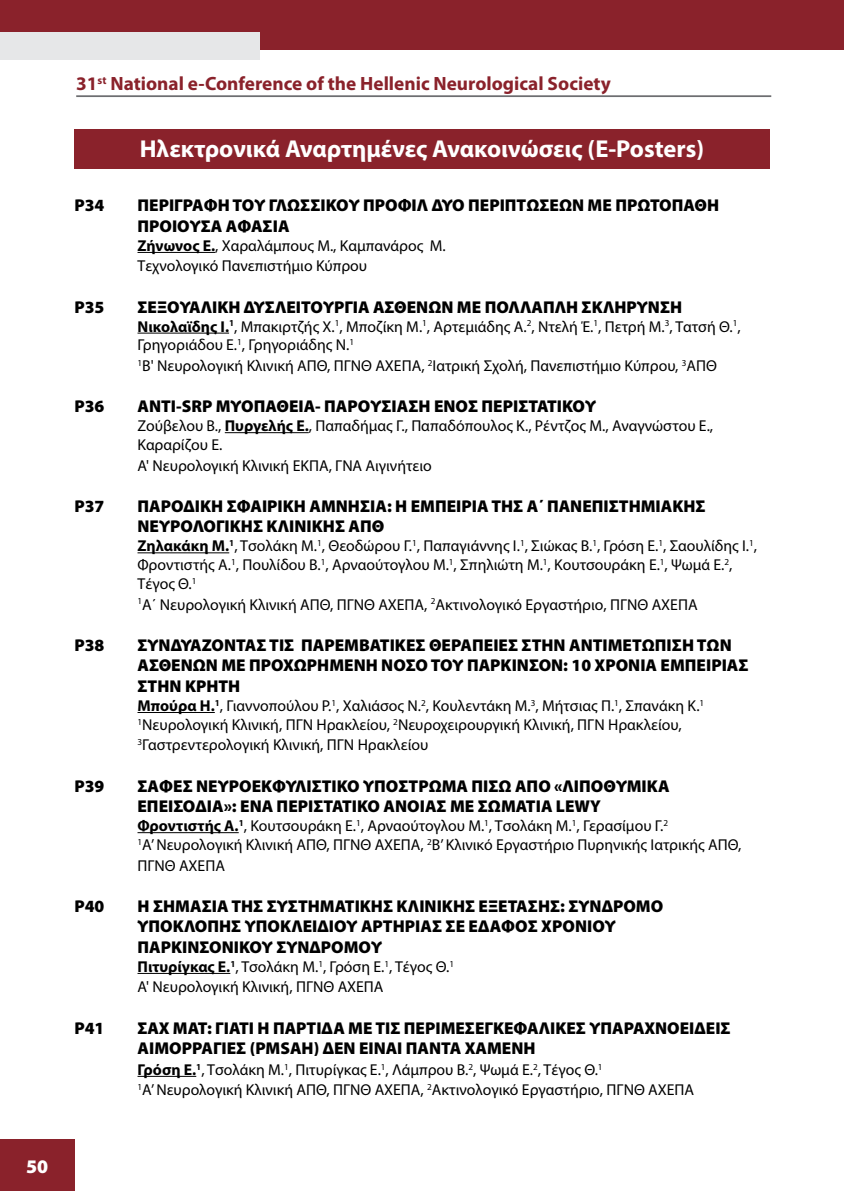
<style>
.page{position:relative;width:844px;height:1191px;background:#fff}
.page>*{position:absolute;margin:0;border:0;box-sizing:border-box;transform-origin:0 0}
.t1{font:700 24.5px "Myriad Pro";color:#fff}
.t2{font:700 19.25px "Myriad Pro";color:#8a222b}
.t3{font:900 19.25px "Myriad Pro";color:#fff}
.t4{font:900 17.15px/20.7px "Myriad Pro";color:#000}
.t5{font:15.75px/18.9px "Myriad Pro";color:#000}
.s1{font-weight:700}
</style>
<div class="page">
<div style="left:0;top:1139px;width:74px;height:52px;background:#8a222b"></div>
<div style="left:0;top:0;width:843px;height:50px;background:#8a222b"></div>
<div style="left:0;top:32px;width:260px;height:28px;background:#e6e7e8"></div>
<hr style="left:76px;top:95px;width:695px;height:2px;background:#6d6e71">
<div style="left:74px;top:129px;width:695px;height:40px;background:#8a222b"></div>
<hr style="left:137px;top:252px;width:78px;height:1px;background:#000">
<hr style="left:137px;top:333px;width:92px;height:1px;background:#000">
<hr style="left:225px;top:432px;width:84px;height:1px;background:#000">
<hr style="left:137px;top:552px;width:92px;height:1px;background:#000">
<hr style="left:137px;top:712px;width:78px;height:1px;background:#000">
<hr style="left:137px;top:832px;width:102px;height:1px;background:#000">
<hr style="left:137px;top:973px;width:93px;height:1px;background:#000">
<hr style="left:137px;top:1076px;width:59px;height:1px;background:#000">
<p class="t3" style="left:26px;top:1153px;width:24px">50</p>
<p class="t2" style="left:76px;top:71px;width:536px">31<sup>st</sup> National e-Conference of the Hellenic Neurological Society</p>
<h1 class="t1" style="left:140px;top:133px;width:566px">Ηλεκτρονικά Αναρτημένες Ανακοινώσεις (E-Posters)</h1>
<p class="t4" style="left:74px;top:194px;width:31px">P34</p>
<p class="t4" style="left:137px;top:194px;width:583px">ΠΕΡΙΓΡΑΦΗ ΤΟΥ ΓΛΩΣΣΙΚΟΥ ΠΡΟΦΙΛ ΔΥΟ ΠΕΡΙΠΤΩΣΕΩΝ ΜΕ ΠΡΩΤΟΠΑΘΗ<br>ΠΡΟΙΟΥΣΑ ΑΦΑΣΙΑ</p>
<p class="t5" style="left:137px;top:235px;width:310px;line-height:20.7px"><span class="s1">Ζήνωνος Ε.</span>, Χαραλάμπους Μ., Καμπανάρος Μ.<br>Τεχνολογικό Πανεπιστήμιο Κύπρου</p>
<p class="t4" style="left:74px;top:296px;width:31px">P35</p>
<p class="t4" style="left:137px;top:296px;width:546px">ΣΕΞΟΥΑΛΙΚΗ ΔΥΣΛΕΙΤΟΥΡΓΙΑ ΑΣΘΕΝΩΝ ΜΕ ΠΟΛΛΑΠΛΗ ΣΚΛΗΡΥΝΣΗ</p>
<p class="t5" style="left:137px;top:316px;width:604px"><span class="s1">Νικολαϊδης Ι.</span><sup>1</sup>, Μπακιρτζής Χ.<sup>1</sup>, Μποζίκη Μ.<sup>1</sup>, Αρτεμιάδης Α.<sup>2</sup>, Ντελή Έ.<sup>1</sup>, Πετρή Μ.<sup>3</sup>, Τατσή Θ.<sup>1</sup>,<br>Γρηγοριάδου Ε.<sup>1</sup>, Γρηγοριάδης Ν.<sup>1</sup></p>
<p class="t5" style="left:137px;top:356px;width:581px"><sup>1</sup>Β' Νευρολογική Κλινική ΑΠΘ, ΠΓΝΘ ΑΧΕΠΑ, <sup>2</sup>Ιατρική Σχολή, Πανεπιστήμιο Κύπρου, <sup>3</sup>ΑΠΘ</p>
<p class="t4" style="left:74px;top:395px;width:31px">P36</p>
<p class="t4" style="left:137px;top:395px;width:460px">ANTI-SRP ΜΥΟΠΑΘΕΙΑ- ΠΑΡΟΥΣΙΑΣΗ ΕΝΟΣ ΠΕΡΙΣΤΑΤΙΚΟΥ</p>
<p class="t5" style="left:137px;top:416px;width:577px">Ζούβελου Β., <span class="s1">Πυργελής Ε.</span>, Παπαδήμας Γ., Παπαδόπουλος Κ., Ρέντζος Μ., Αναγνώστου Ε.,<br>Καραρίζου Ε.</p>
<p class="t5" style="left:137px;top:455px;width:296px">Α' Νευρολογική Κλινική ΕΚΠΑ, ΓΝΑ Αιγινήτειο</p>
<p class="t4" style="left:74px;top:495px;width:31px">P37</p>
<p class="t4" style="left:137px;top:495px;width:569px">ΠΑΡΟΔΙΚΗ ΣΦΑΙΡΙΚΗ ΑΜΝΗΣΙΑ: Η ΕΜΠΕΙΡΙΑ ΤΗΣ Α΄ ΠΑΝΕΠΙΣΤΗΜΙΑΚΗΣ<br>ΝΕΥΡΟΛΟΓΙΚΗΣ ΚΛΙΝΙΚΗΣ ΑΠΘ</p>
<p class="t5" style="left:137px;top:536px;width:620px"><span class="s1">Ζηλακάκη Μ.</span><sup>1</sup>, Τσολάκη Μ.<sup>1</sup>, Θεοδώρου Γ.<sup>1</sup>, Παπαγιάννης Ι.<sup>1</sup>, Σιώκας Β.<sup>1</sup>, Γρόση Ε.<sup>1</sup>, Σαουλίδης Ι.<sup>1</sup>,<br>Φροντιστής Α.<sup>1</sup>, Πουλίδου Β.<sup>1</sup>, Αρναούτογλου Μ.<sup>1</sup>, Σπηλιώτη Μ.<sup>1</sup>, Κουτσουράκη Ε.<sup>1</sup>, Ψωμά Ε.<sup>2</sup>,<br>Τέγος Θ.<sup>1</sup></p>
<p class="t5" style="left:137px;top:594px;width:561px"><sup>1</sup>Α΄ Νευρολογική Κλινική ΑΠΘ, ΠΓΝΘ ΑΧΕΠΑ, <sup>2</sup>Ακτινολογικό Εργαστήριο, ΠΓΝΘ ΑΧΕΠΑ</p>
<p class="t4" style="left:74px;top:634px;width:31px">P38</p>
<p class="t4" style="left:137px;top:634px;width:612px">ΣΥΝΔΥΑΖΟΝΤΑΣ ΤΙΣ ΠΑΡΕΜΒΑΤΙΚΕΣ ΘΕΡΑΠΕΙΕΣ ΣΤΗΝ ΑΝΤΙΜΕΤΩΠΙΣΗ ΤΩΝ<br>ΑΣΘΕΝΩΝ ΜΕ ΠΡΟΧΩΡΗΜΕΝΗ ΝΟΣΟ ΤΟΥ ΠΑΡΚΙΝΣΟΝ: 10 ΧΡΟΝΙΑ ΕΜΠΕΙΡΙΑΣ<br>ΣΤΗΝ ΚΡΗΤΗ</p>
<p class="t5" style="left:137px;top:696px;width:568px"><span class="s1">Μπούρα Η.</span><sup>1</sup>, Γιαννοπούλου Ρ.<sup>1</sup>, Χαλιάσος Ν.<sup>2</sup>, Κουλεντάκη Μ.<sup>3</sup>, Μήτσιας Π.<sup>1</sup>, Σπανάκη Κ.<sup>1<br>1</sup>Νευρολογική Κλινική, ΠΓΝ Ηρακλείου, <sup>2</sup>Νευροχειρουργική Κλινική, ΠΓΝ Ηρακλείου,</p>
<p class="t5" style="left:137px;top:735px;width:292px"><sup>3</sup>Γαστρεντερολογική Κλινική, ΠΓΝ Ηρακλείου</p>
<p class="t4" style="left:74px;top:775px;width:31px">P39</p>
<p class="t4" style="left:137px;top:775px;width:533px">ΣΑΦΕΣ ΝΕΥΡΟΕΚΦΥΛΙΣΤΙΚΟ ΥΠΟΣΤΡΩΜΑ ΠΙΣΩ ΑΠΟ «ΛΙΠΟΘΥΜΙΚΑ<br>ΕΠΕΙΣΟΔΙΑ»: ΕΝΑ ΠΕΡΙΣΤΑΤΙΚΟ ΑΝΟΙΑΣ ΜΕ ΣΩΜΑΤΙΑ LEWY</p>
<p class="t5" style="left:137px;top:816px;width:605px"><span class="s1">Φροντιστής Α.</span><sup>1</sup>, Κουτσουράκη Ε.<sup>1</sup>, Αρναούτογλου Μ.<sup>1</sup>, Τσολάκη Μ.<sup>1</sup>, Γερασίμου Γ.<sup>2<br>1</sup>Α’ Νευρολογική Κλινική ΑΠΘ, ΠΓΝΘ ΑΧΕΠΑ, <sup>2</sup>Β’ Κλινικό Εργαστήριο Πυρηνικής Ιατρικής ΑΠΘ,</p>
<p class="t5" style="left:137px;top:855px;width:89px">ΠΓΝΘ ΑΧΕΠΑ</p>
<p class="t4" style="left:74px;top:895px;width:31px">P40</p>
<p class="t4" style="left:137px;top:895px;width:527px">Η ΣΗΜΑΣΙΑ ΤΗΣ ΣΥΣΤΗΜΑΤΙΚΗΣ ΚΛΙΝΙΚΗΣ ΕΞΕΤΑΣΗΣ: ΣΥΝΔΡΟΜΟ<br>ΥΠΟΚΛΟΠΗΣ ΥΠΟΚΛΕΙΔΙΟΥ ΑΡΤΗΡΙΑΣ ΣΕ ΕΔΑΦΟΣ ΧΡΟΝΙΟΥ<br>ΠΑΡΚΙΝΣΟΝΙΚΟΥ ΣΥΝΔΡΟΜΟΥ</p>
<p class="t5" style="left:137px;top:956px;width:318px;line-height:20.7px"><span class="s1">Πιτυρίγκας Ε.</span><sup>1</sup>, Τσολάκη Μ.<sup>1</sup>, Γρόση Ε.<sup>1</sup>, Τέγος Θ.<sup>1<br></sup>Α' Νευρολογική Κλινική, ΠΓΝΘ ΑΧΕΠΑ</p>
<p class="t4" style="left:74px;top:1016px;width:31px">P41</p>
<p class="t4" style="left:137px;top:1016px;width:594px">ΣΑΧ ΜΑΤ: ΓΙΑΤΙ Η ΠΑΡΤΙΔΑ ΜΕ ΤΙΣ ΠΕΡΙΜΕΣΕΓΚΕΦΑΛΙΚΕΣ ΥΠΑΡΑΧΝΟΕΙΔΕΙΣ<br>ΑΙΜΟΡΡΑΓΙΕΣ (PMSAH) ΔΕΝ ΕΙΝΑΙ ΠΑΝΤΑ ΧΑΜΕΝΗ</p>
<p class="t5" style="left:137px;top:1059px;width:558px;line-height:20.7px"><span class="s1">Γρόση Ε.</span><sup>1</sup>, Τσολάκη Μ.<sup>1</sup>, Πιτυρίγκας Ε.<sup>1</sup>, Λάμπρου Β.<sup>2</sup>, Ψωμά Ε.<sup>2</sup>, Τέγος Θ.<sup>1<br>1</sup>A’ Νευρολογική Κλινική ΑΠΘ, ΠΓΝΘ ΑΧΕΠΑ, <sup>2</sup>Ακτινολογικό Εργαστήριο, ΠΓΝΘ ΑΧΕΠΑ</p>
</div>
